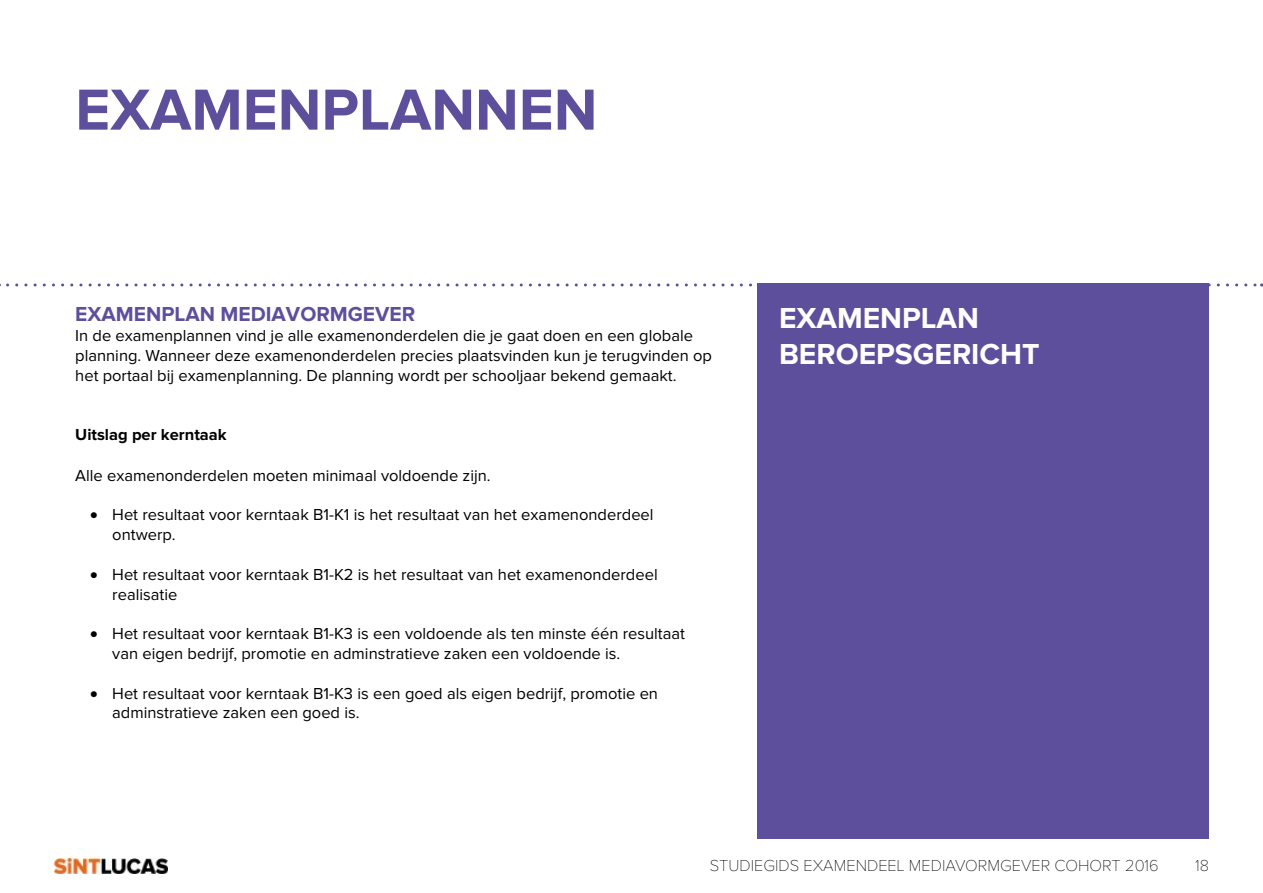
<style>
.page{position:relative;width:1263px;height:893px;background:#fff}
.page>*{position:absolute;margin:0;border:0;box-sizing:border-box;transform-origin:0 0}
.t1{font:700 60px "Proxima Nova";color:#5e4f9c}
.t2{font:700 30px/36px "Proxima Nova";color:#fff}
.t3{font:700 21px "Proxima Nova";color:#5e4f9c}
.t4{font:16.5px/19.8px "Proxima Nova";color:#000}
.t5{font:100 16.5px "Proxima Nova";color:#000}
.t6{font:700 16.5px "Proxima Nova";color:#000}
</style>
<div class="page">
<img style="left:54px;top:858px;width:114px;height:15px">
<div style="left:758px;top:283px;width:451px;height:556px;background:#5e4f9c"></div>
<svg style="left:8px;top:283px;width:1254px;height:3px"></svg>
<h1 class="t1" style="left:75px;top:75px;width:524px">EXAMENPLANNEN</h1>
<p class="t3" style="left:75px;top:302px;width:342px">EXAMENPLAN MEDIAVORMGEVER</p>
<p class="t4" style="left:75px;top:326px;width:638px">In de examenplannen vind je alle examenonderdelen die je gaat doen en een globale planning. Wanneer deze examenonderdelen precies plaatsvinden kun je terugvinden op het portaal bij examenplanning. De planning wordt per schooljaar bekend gemaakt.</p>
<p class="t6" style="left:75px;top:425px;width:153px">Uitslag per kerntaak</p>
<p class="t4" style="left:75px;top:466px;width:417px">Alle examenonderdelen moeten minimaal voldoende zijn.</p>
<p class="t4" style="left:112px;top:506px;width:543px;text-indent:-22px">• Het resultaat voor kerntaak B1-K1 is het resultaat van het examenonderdeel ontwerp.</p>
<p class="t4" style="left:112px;top:565px;width:547px;text-indent:-22px">• Het resultaat voor kerntaak B1-K2 is het resultaat van het examenonderdeel realisatie</p>
<p class="t4" style="left:112px;top:624px;width:574px;text-indent:-22px">• Het resultaat voor kerntaak B1-K3 is een voldoende als ten minste één resultaat van eigen bedrijf, promotie en adminstratieve zaken een voldoende is.</p>
<p class="t4" style="left:112px;top:684px;width:547px;text-indent:-22px">• Het resultaat voor kerntaak B1-K3 is een goed als eigen bedrijf, promotie en adminstratieve zaken een goed is.</p>
<h2 class="t2" style="left:779px;top:301px;width:262px">EXAMENPLAN<br>BEROEPSGERICHT</h2>
<p class="t5" style="left:710px;top:858px;width:451px">STUDIEGIDS EXAMENDEEL MEDIAVORMGEVER COHORT 2016</p>
<p class="t5" style="left:1195px;top:858px;width:15px">18</p>
</div>
